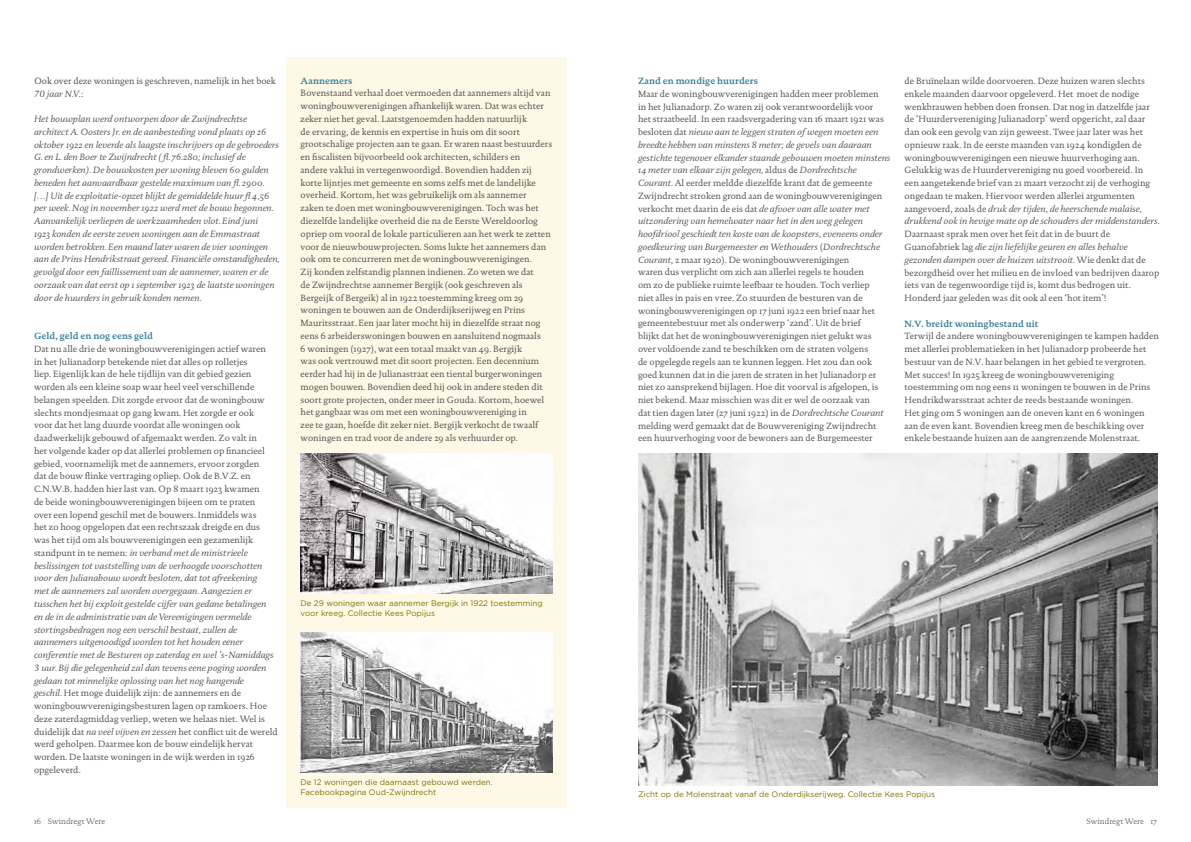
<style>
.page{position:relative;width:1191px;height:842px;background:#fff}
.page>*{position:absolute;margin:0;border:0;box-sizing:border-box;transform-origin:0 0}
.t1{font:9.2px/12.8px "DTL Documenta TOT";color:#575756}
.t2{font:italic 9.2px/12.8px "DTL Documenta TOT";color:#575756}
.t3{font:700 9.2px "DTL Documenta TOT";color:#3d829e}
.t4{font:8px/9.6px "Gotham";color:#847100}
.t5{font:8px "DTL Documenta TOT";color:#706f6f}
.s1{font-style:italic}
.s2{font-family:"DTL Documenta TOT Caps"}
.s3{font-family:"DTL Documenta TOT Caps";font-style:italic}
</style>
<div class="page">
<div style="left:286px;top:57px;width:281px;height:751px;background:#fdf9e6"></div>
<img style="left:300px;top:454px;width:253px;height:140px">
<img style="left:300px;top:632px;width:253px;height:140px">
<img style="left:638px;top:454px;width:519px;height:331px">
<p class="t1" style="left:34px;top:74px;width:243px">Ook over deze woningen is geschreven, namelijk in het boek<br><span class="s1">70 jaar N.V</span>.:</p>
<p class="t2" style="left:34px;top:112px;width:247px">Het bouwplan werd ontworpen door de Zwijndrechtse architect A. Oosters Jr. en de aanbesteding vond plaats op <span class="s2">26 </span>oktober <span class="s2">1922</span> en leverde als laagste inschrijvers op de gebroeders G. en L. den Boer te Zwijndrecht ( fl. <span class="s2">76.280</span>; inclusief de grondwerken). De bouwkosten per woning bleven <span class="s2">60</span> gulden beneden het aanvaardbaar gestelde maximum van fl. <span class="s2">2900</span>. […] Uit de exploitatie-opzet blijkt de gemiddelde huur fl <span class="s2">4,56 </span>per week. Nog in november <span class="s2">1922</span> werd met de bouw begonnen.<br>Aanvankelijk verliepen de werkzaamheden vlot. Eind juni<br><span class="s2">1923</span> konden de eerste zeven woningen aan de Emmastraat worden betrokken. Een maand later waren de vier woningen aan de Prins Hendrikstraat gereed. Financiële omstandigheden, gevolgd door een faillissement van de aannemer, waren er de oorzaak van dat eerst op <span class="s2">1</span> september <span class="s2">1923</span> de laatste woningen door de huurders in gebruik konden nemen.</p>
<p class="t3" style="left:34px;top:330px;width:121px">Geld, geld en nog eens geld</p>
<p class="t1" style="left:34px;top:342px;width:245px">Dat nu alle drie de woningbouwverenigingen actief waren<br>in het Julianadorp betekende niet dat alles op rolletjes<br>liep. Eigenlijk kan de hele tijdlijn van dit gebied gezien worden als een kleine soap waar heel veel verschillende belangen speelden. Dit zorgde ervoor dat de woningbouw slechts mondjesmaat op gang kwam. Het zorgde er ook<br>voor dat het lang duurde voordat alle woningen ook daadwerkelijk gebouwd of afgemaakt werden. Zo valt in<br>het volgende kader op dat allerlei problemen op financieel gebied, voornamelijk met de aannemers, ervoor zorgden<br>dat de bouw flinke vertraging opliep. Ook de B.V.Z. en C.N.W.B. hadden hier last van. Op <span class="s2">8</span> maart <span class="s2">1923</span> kwamen<br>de beide woningbouwverenigingen bijeen om te praten<br>over een lopend geschil met de bouwers. Inmiddels was<br>het zo hoog opgelopen dat een rechtszaak dreigde en dus was het tijd om als bouwverenigingen een gezamenlijk standpunt in te nemen: <span class="s1">in verband met de ministrieele beslissingen tot vaststelling van de verhoogde voorschotten voor den Julianabouw wordt besloten, dat tot afreekening<br>met de aannemers zal worden overgegaan. Aangezien er tusschen het bij exploit gestelde cijfer van gedane betalingen en de in de administratie van de Vereenigingen vermelde stortingsbedragen nog een verschil bestaat, zullen de aannemers uitgenoodigd worden tot het houden eener conferentie met de Besturen op zaterdag en wel ’s-Namiddags 3 uur. Bij die gelegenheid zal dan tevens eene poging worden gedaan tot minnelijke oplossing van het nog hangende<br>geschil.</span> Het moge duidelijk zijn: de aannemers en de woningbouwverenigingsbesturen lagen op ramkoers. Hoe deze zaterdagmiddag verliep, weten we helaas niet. Wel is duidelijk dat <span class="s1">na veel vijven en zessen</span> het conflict uit de wereld werd geholpen. Daarmee kon de bouw eindelijk hervat worden. De laatste woningen in de wijk werden in <span class="s2">1926 </span>opgeleverd.</p>
<p class="t3" style="left:300px;top:75px;width:53px">Aannemers</p>
<p class="t1" style="left:300px;top:87px;width:253px">Bovenstaand verhaal doet vermoeden dat aannemers altijd van woningbouwverenigingen afhankelijk waren. Dat was echter zeker niet het geval. Laatstgenoemden hadden natuurlijk<br>de ervaring, de kennis en expertise in huis om dit soort grootschalige projecten aan te gaan. Er waren naast bestuurders en fiscalisten bijvoorbeeld ook architecten, schilders en<br>andere vaklui in vertegenwoordigd. Bovendien hadden zij korte lijntjes met gemeente en soms zelfs met de landelijke overheid. Kortom, het was gebruikelijk om als aannemer<br>zaken te doen met woningbouwverenigingen. Toch was het diezelfde landelijke overheid die na de Eerste Wereldoorlog opriep om vooral de lokale particulieren aan het werk te zetten voor de nieuwbouwprojecten. Soms lukte het aannemers dan ook om te concurreren met de woningbouwverenigingen.<br>Zij konden zelfstandig plannen indienen. Zo weten we dat<br>de Zwijndrechtse aannemer Bergijk (ook geschreven als Bergeijk of Bergeik) al in <span class="s2">1922</span> toestemming kreeg om <span class="s2">29 </span>woningen te bouwen aan de Onderdijkserijweg en Prins Mauritsstraat. Een jaar later mocht hij in diezelfde straat nog eens 6 arbeiderswoningen bouwen en aansluitend nogmaals<br><span class="s2">6</span> woningen (<span class="s2">1927</span>), wat een totaal maakt van <span class="s2">49</span>. Bergijk<br>was ook vertrouwd met dit soort projecten. Een decennium eerder had hij in de Julianastraat een tiental burgerwoningen mogen bouwen. Bovendien deed hij ook in andere steden dit soort grote projecten, onder meer in Gouda. Kortom, hoewel het gangbaar was om met een woningbouwvereniging in<br>zee te gaan, hoefde dit zeker niet. Bergijk verkocht de twaalf woningen en trad voor de andere <span class="s2">29</span> als verhuurder op.</p>
<p class="t4" style="left:300px;top:598px;width:244px">De 29 woningen waar aannemer Bergijk in 1922 toestemming voor kreeg. Collectie Kees Popijus</p>
<p class="t4" style="left:300px;top:777px;width:194px">De 12 woningen die daarnaast gebouwd werden.<br>Facebookpagina Oud-Zwijndrecht</p>
<p class="t3" style="left:638px;top:75px;width:122px">Zand en mondige huurders</p>
<p class="t1" style="left:638px;top:87px;width:254px">Maar de woningbouwverenigingen hadden meer problemen<br>in het Julianadorp. Zo waren zij ook verantwoordelijk voor<br>het straatbeeld. In een raadsvergadering van <span class="s2">16</span> maart <span class="s2">1921</span> was besloten dat <span class="s1">nieuw aan te leggen straten of wegen moeten een breedte hebben van minstens</span> <span class="s3">8</span> <span class="s1">meter; de gevels van daaraan gestichte tegenover elkander staande gebouwen moeten minstens </span><span class="s3">14</span> <span class="s1">meter van elkaar zijn gelegen,</span> aldus de <span class="s1">Dordrechtsche Courant.</span> Al eerder meldde diezelfde krant dat de gemeente Zwijndrecht stroken grond aan de woningbouwverenigingen verkocht met daarin de eis dat <span class="s1">de afvoer van alle water met uitzondering van hemelwater naar het in den weg gelegen hoofdriool geschiedt ten koste van de koopsters, eveneens onder goedkeuring van Burgemeester en Wethouders</span> (<span class="s1">Dordrechtsche Courant</span>, <span class="s2">2</span> maar <span class="s2">1920</span>). De woningbouwverenigingen<br>waren dus verplicht om zich aan allerlei regels te houden<br>om zo de publieke ruimte leefbaar te houden. Toch verliep<br>niet alles in pais en vree. Zo stuurden de besturen van de woningbouwverenigingen op <span class="s2">17</span> juni <span class="s2">1922</span> een brief naar het gemeentebestuur met als onderwerp ‘zand’. Uit de brief<br>blijkt dat het de woningbouwverenigingen niet gelukt was over voldoende zand te beschikken om de straten volgens<br>de opgelegde regels aan te kunnen leggen. Het zou dan ook goed kunnen dat in die jaren de straten in het Julianadorp er niet zo aansprekend bijlagen. Hoe dit voorval is afgelopen, is niet bekend. Maar misschien was dit er wel de oorzaak van<br>dat tien dagen later (<span class="s2">27</span> juni <span class="s2">1922</span>) in de <span class="s1">Dordrechtsche Courant </span>melding werd gemaakt dat de Bouwvereniging Zwijndrecht een huurverhoging voor de bewoners aan de Burgemeester</p>
<p class="t1" style="left:904px;top:75px;width:257px">de Bruïnelaan wilde doorvoeren. Deze huizen waren slechts enkele maanden daarvoor opgeleverd. Het moet de nodige wenkbrauwen hebben doen fronsen. Dat nog in datzelfde jaar de ‘Huurdervereniging Julianadorp’ werd opgericht, zal daar dan ook een gevolg van zijn geweest. Twee jaar later was het opnieuw raak. In de eerste maanden van <span class="s2">1924</span> kondigden de woningbouwverenigingen een nieuwe huurverhoging aan.<br>Gelukkig was de Huurdervereniging nu goed voorbereid. In een aangetekende brief van <span class="s2">21</span> maart verzocht zij de verhoging ongedaan te maken. Hiervoor werden allerlei argumenten aangevoerd, zoals de <span class="s1">druk der tijden, de heerschende malaise, drukkend ook in hevige mate op de schouders der middenstanders</span>.<br>Daarnaast sprak men over het feit dat in de buurt de Guanofabriek lag <span class="s1">die zijn liefelijke geuren en alles behalve gezonden dampen over de huizen uitstrooit.</span> Wie denkt dat de bezorgdheid over het milieu en de invloed van bedrijven daarop iets van de tegenwoordige tijd is, komt dus bedrogen uit.<br>Honderd jaar geleden was dit ook al een ‘hot item’!</p>
<p class="t3" style="left:904px;top:318px;width:135px">N.V. breidt woningbestand uit</p>
<p class="t1" style="left:904px;top:330px;width:256px">Terwijl de andere woningbouwverenigingen te kampen hadden met allerlei problematieken in het Julianadorp probeerde het bestuur van de N.V. haar belangen in het gebied te vergroten.<br>Met succes! In <span class="s2">1925</span> kreeg de woningbouwvereniging toestemming om nog eens <span class="s2">11</span> woningen te bouwen in de Prins Hendrikdwarsstraat achter de reeds bestaande woningen.<br>Het ging om 5 woningen aan de oneven kant en <span class="s2">6</span> woningen aan de even kant. Bovendien kreeg men de beschikking over enkele bestaande huizen aan de aangrenzende Molenstraat.</p>
<p class="t4" style="left:638px;top:789px;width:298px">Zicht op de Molenstraat vanaf de Onderdijkserijweg. Collectie Kees Popijus</p>
<p class="t5" style="left:34px;top:816px;width:73px"><span class="s2">16</span> Swindregt Were</p>
<p class="t5" style="left:1086px;top:816px;width:72px">Swindregt Were <span class="s2">17</span></p>
</div>
